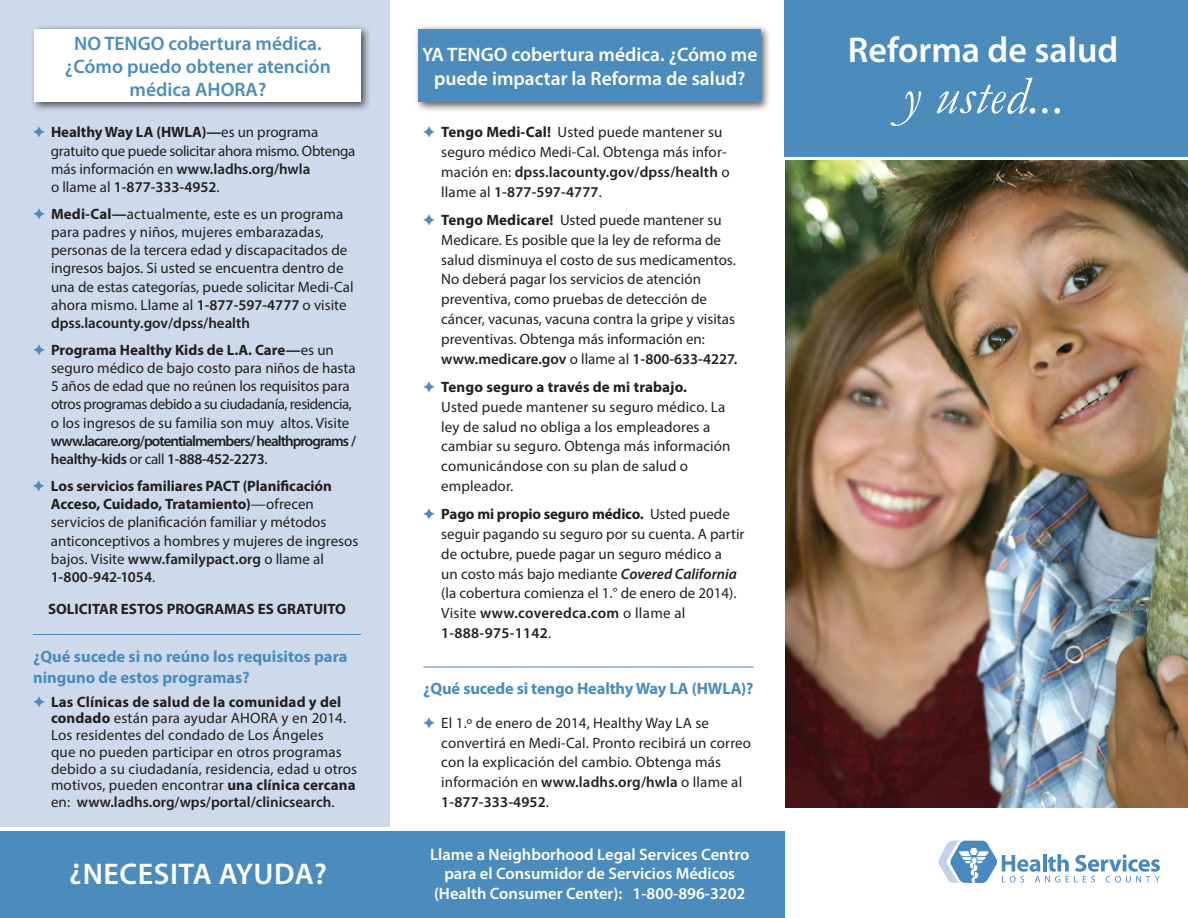
<style>
.page{position:relative;width:1188px;height:918px;background:#fff}
.page>*{position:absolute;margin:0;border:0;box-sizing:border-box;transform-origin:0 0}
.t1{font:italic 54px "Garamond";letter-spacing:.01em;color:#fff}
.t2{font:600 36px "Myriad Pro";color:#fff}
.t3{font:600 30px "Myriad Pro";color:#fff}
.t4{font:600 19.5px/23.4px "Myriad Pro";color:#4b8cbd;text-align:center}
.t5{font:600 19.5px/23.4px "Myriad Pro";color:#fff;text-align:center}
.t6{font:600 16.5px/19.8px "Myriad Pro";color:#fff;text-align:center}
.t7{font:700 16.5px/21.3px "Myriad Pro";color:#4b8cbd}
.t8{font:15px/19.8px "Myriad Pro";color:#231f20}
.t9{font:15px/18.3px "Myriad Pro";letter-spacing:-.02em;color:#231f20}
.t10{font:600 15px/18.3px "Myriad Pro";letter-spacing:-.06em;color:#231f20}
.t11{font:700 15px "Myriad Pro";color:#231f20}
.s1{color:#4b8cbd}
.s2{font-weight:700}
.s3{font-weight:600}
.s4{font-weight:400}
.s5{font-weight:600;font-style:italic}
</style>
<div class="page">
<div style="left:784px;top:0;width:404px;height:156px;background:#4b8cbd"></div>
<div style="left:0;top:831px;width:784px;height:87px;background:#4b8cbd"></div>
<div style="left:0;top:0;width:389px;height:826px;background:#cedaeb"></div>
<hr style="left:423px;top:667px;width:330px;height:1px;background:#4b8cbd">
<div style="left:30px;top:24px;width:341px;height:88px;background:#231f20;opacity:.75"></div>
<div style="left:35px;top:29px;width:326px;height:73px;background:#fff"></div>
<div style="left:413px;top:24px;width:358px;height:88px;background:#231f20;opacity:.75"></div>
<div style="left:419px;top:29px;width:342px;height:73px;background:#4b8cbd"></div>
<hr style="left:33px;top:634px;width:328px;height:1px;background:#4b8cbd">
<svg style="left:938px;top:841px;width:222px;height:42px"></svg>
<img style="left:785px;top:161px;width:403px;height:646px">
<h3 class="t4" style="left:65px;top:31px;width:268px">NO TENGO cobertura médica. ¿Cómo puedo obtener atención médica AHORA?</h3>
<h3 class="t5" style="left:422px;top:43px;width:337px">YA TENGO cobertura médica. ¿Cómo me puede impactar la Reforma de salud?</h3>
<p class="t9" style="left:51px;top:123px;width:306px;text-indent:-18px"><span class="s1">✦</span> <span class="s2">Healthy Way LA (HWLA)—</span>es un programa gratuito que puede solicitar ahora mismo. Obtenga más información en <span class="s3">www.ladhs.org/hwla<br></span>o llame al <span class="s3">1-877-333-4952</span>.</p>
<p class="t8" style="left:51px;top:204px;width:304px;line-height:18.3px;text-indent:-18px"><span class="s1">✦</span> <span class="s2">Medi-Cal—</span>actualmente, este es un programa para padres y niños, mujeres embarazadas, personas de la tercera edad y discapacitados de ingresos bajos. Si usted se encuentra dentro de una de estas categorías, puede solicitar Medi-Cal ahora mismo. Llame al <span class="s3">1-877-597-4777</span> o visite <span class="s3">dpss.lacounty.gov/dpss/health</span></p>
<p class="t8" style="left:51px;top:340px;width:306px;line-height:18.3px;text-indent:-18px"><span class="s1">✦</span> <span class="s2">Programa Healthy Kids de L.A. Care—</span>es un seguro médico de bajo costo para niños de hasta 5 años de edad que no reúnen los requisitos para otros programas debido a su ciudadanía, residencia, o los ingresos de su familia son muy altos. Visite</p>
<p class="t10" style="left:51px;top:431px;width:307px">www.lacare.org/potentialmembers/ healthprograms / healthy-kids <span class="s4">or call</span> 1-888-452-2273<span class="s4">.</span></p>
<p class="t8" style="left:51px;top:476px;width:309px;line-height:18.3px;text-indent:-18px"><span class="s1">✦</span> <span class="s2">Los servicios familiares PACT (Planificación Acceso, Cuidado, Tratamiento)</span>—ofrecen servicios de planificación familiar y métodos anticonceptivos a hombres y mujeres de ingresos bajos. Visite <span class="s3">www.familypact.org</span> o llame al <span class="s3">1-800-942-1054</span>.</p>
<p class="t11" style="left:48px;top:599px;width:299px">SOLICITAR ESTOS PROGRAMAS ES GRATUITO</p>
<p class="t7" style="left:33px;top:645px;width:316px">¿Qué sucede si no reúno los requisitos para ninguno de estos programas?</p>
<p class="t8" style="left:51px;top:693px;width:308px;line-height:16.8px;text-indent:-18px"><span class="s1">✦</span> <span class="s2">Las Clínicas de salud de la comunidad y del condado</span> están para ayudar AHORA y en 2014.<br>Los residentes del condado de Los Ángeles<br>que no pueden participar en otros programas debido a su ciudadanía, residencia, edad u otros motivos, pueden encontrar <span class="s2">una clínica cercana </span>en: <span class="s3">www.ladhs.org/wps/portal/clinicsearch</span>.</p>
<h3 class="t3" style="left:69px;top:855px;width:51px">¿Neces</h3>
<h3 class="t3" style="left:170px;top:855px;width:158px">ita ayuda?</h3>
<p class="t8" style="left:441px;top:122px;width:290px;text-indent:-18px"><span class="s1">✦</span> <span class="s2">Tengo Medi-Cal!</span> Usted puede mantener su seguro médico Medi-Cal. Obtenga más infor&shy;mación en: <span class="s3">dpss.lacounty.gov/dpss/health</span> o llame al <span class="s3">1-877-597-4777</span>.</p>
<p class="t8" style="left:441px;top:210px;width:298px;text-indent:-18px"><span class="s1">✦</span> <span class="s2">Tengo Medicare!</span> Usted puede mantener su Medicare. Es posible que la ley de reforma de salud disminuya el costo de sus medicamentos.<br>No deberá pagar los servicios de atención preventiva, como pruebas de detección de cáncer, vacunas, vacuna contra la gripe y visitas preventivas. Obtenga más información en: <span class="s3">www.medicare.gov</span> o llame al <span class="s3">1-800-633-4227.</span></p>
<p class="t8" style="left:441px;top:377px;width:291px;text-indent:-18px"><span class="s1">✦</span> <span class="s2">Tengo seguro a través de mi trabajo.<br></span>Usted puede mantener su seguro médico. La ley de salud no obliga a los empleadores a cambiar su seguro. Obtenga más información comunicándose con su plan de salud o empleador.</p>
<p class="t8" style="left:441px;top:504px;width:305px;text-indent:-18px"><span class="s1">✦</span> <span class="s2">Pago mi propio seguro médico.</span> Usted puede seguir pagando su seguro por su cuenta. A partir de octubre, puede pagar un seguro médico a<br>un costo más bajo mediante <span class="s5">Covered California </span>(la cobertura comienza el 1.° de enero de 2014).<br>Visite <span class="s3">www.coveredca.com</span> o llame al <span class="s3">1-888-975-1142</span>.</p>
<p class="t7" style="left:423px;top:678px;width:332px">¿Qué sucede si tengo Healthy Way LA (HWLA)?</p>
<p class="t8" style="left:441px;top:713px;width:311px;text-indent:-18px"><span class="s1">✦</span> El 1.º de enero de 2014, Healthy Way LA se convertirá en Medi-Cal. Pronto recibirá un correo con la explicación del cambio. Obtenga más información en <span class="s3">www.ladhs.org/hwla</span> o llame al <span class="s3">1-877-333-4952</span>.</p>
<p class="t6" style="left:430px;top:844px;width:321px">Llame a Neighborhood Legal Services Centro para el Consumidor de Servicios Médicos (Health Consumer Center): 1-800-896-3202</p>
<h2 class="t2" style="left:848px;top:27px;width:272px">Reforma de salud</h2>
<h1 class="t1" style="left:902px;top:64px;width:163px">y usted...</h1>
</div>
